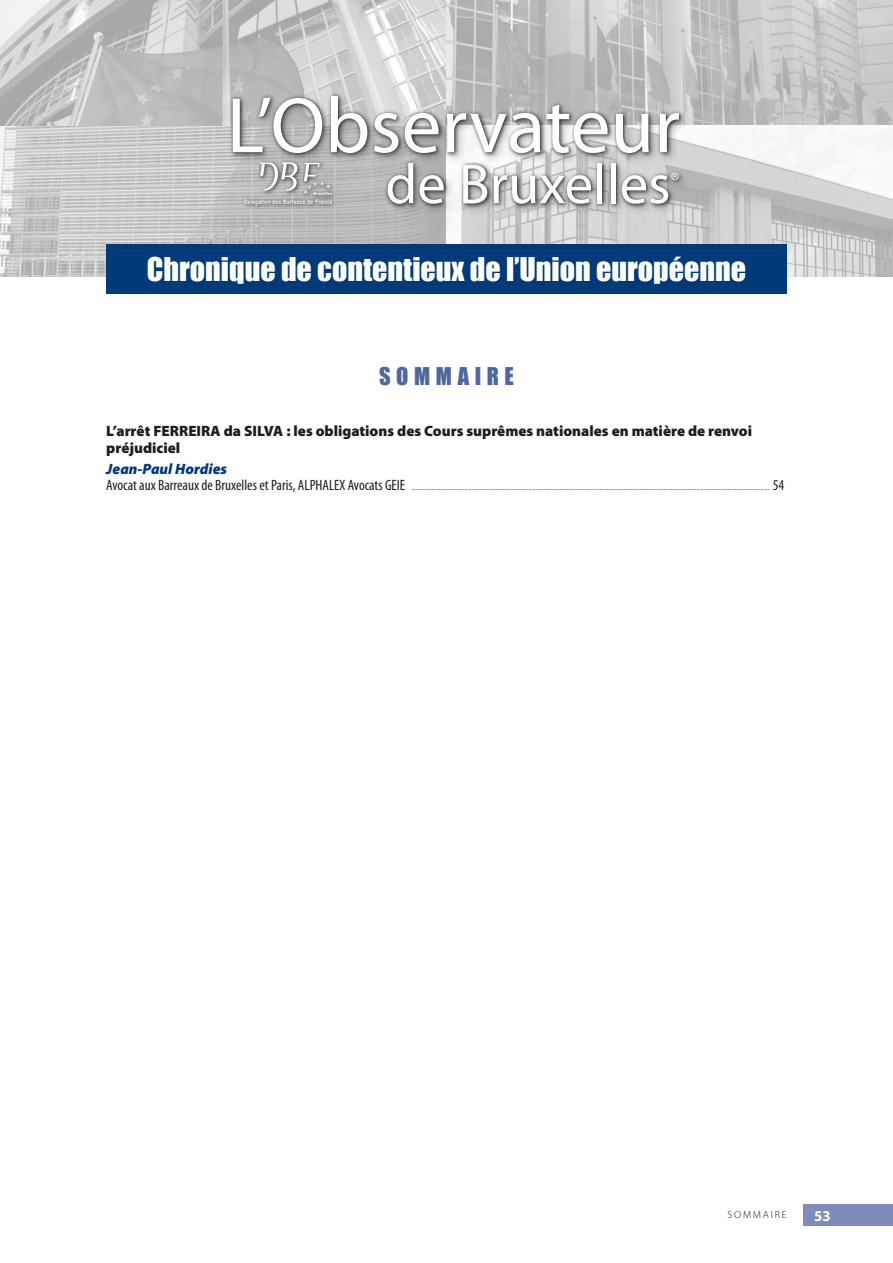
<style>
.page{position:relative;width:893px;height:1263px;background:#fff}
.page>*{position:absolute;margin:0;border:0;box-sizing:border-box;transform-origin:0 0}
.t1{font:79.2px "Myriad Pro";color:#fff}
.t2{font:56.55px "Myriad Pro";color:#fff}
.t3{font:30px "Impact";color:#fff}
.t4{font:22.65px "Myriad Pro";color:#fff}
.t5{font:22.5px "Impact";letter-spacing:.25em;color:#4f679d}
.t6{font:900 15px/16.5px "Myriad Pro";color:#1d1d1b}
.t7{font:italic 900 15px "Myriad Pro";color:#003a79}
.t8{font:700 15px "Myriad Pro";color:#fff}
.t9{font:300 10.5px "Myriad Pro";letter-spacing:.17em;color:#1d1d1b}
.t10{font:500 6.15px "Helvetica Neue LT Std";letter-spacing:.05em;color:#fff;scale:.8 1}
.t11{font:italic 700 4.35px "Myriad Pro";letter-spacing:.05em;color:#fff}
.s1{font-weight:400;font-stretch:condensed;font-size:15px}
</style>
<div class="page">
<img style="left:0;top:0;width:893px;height:276px">
<div style="left:229px;top:92px;width:462px;height:124px;background:#1d1d1b;opacity:.3"></div>
<img style="left:281px;top:162px;width:16px;height:29px">
<div style="left:106px;top:244px;width:681px;height:50px;background:#003a79"></div>
<div style="left:804px;top:1205px;width:89px;height:21px;background:#7f8cb9"></div>
<h1 class="t1" style="left:227px;top:82px;width:455px">L’Observateur</h1>
<h2 class="t2" style="left:385px;top:153px;width:287px">de Bruxelles</h2>
<h3 class="t4" style="left:671px;top:168px;width:11px">®</h3>
<p class="t11" style="left:313px;top:191px;width:20px">Bruxelles</p>
<p class="t10" style="left:244px;top:198px;width:112px">Délégation des Barreaux de France</p>
<h3 class="t3" style="left:147px;top:251px;width:601px">Chronique de contentieux de l’Union européenne</h3>
<h3 class="t5" style="left:379px;top:363px;width:136px">SOMMAIRE</h3>
<h3 class="t6" style="left:106px;top:423px;width:647px">L’arrêt FERREIRA da SILVA : les obligations des Cours suprêmes nationales en matière de renvoi préjudiciel</h3>
<h3 class="t7" style="left:106px;top:460px;width:122px">Jean-Paul Hordies</h3>
<p class="t9" style="left:106px;top:481px;width:680px"><span class="s1">Avocat aux Barreaux de Bruxelles et Paris, ALPHALEX Avocats GEIE</span> .................................................................................................................................................................................................... <span class="s1">54</span></p>
<p class="t9" style="left:727px;top:1209px;width:61px">SOMMAIRE</p>
<h3 class="t8" style="left:814px;top:1207px;width:18px">53</h3>
</div>
